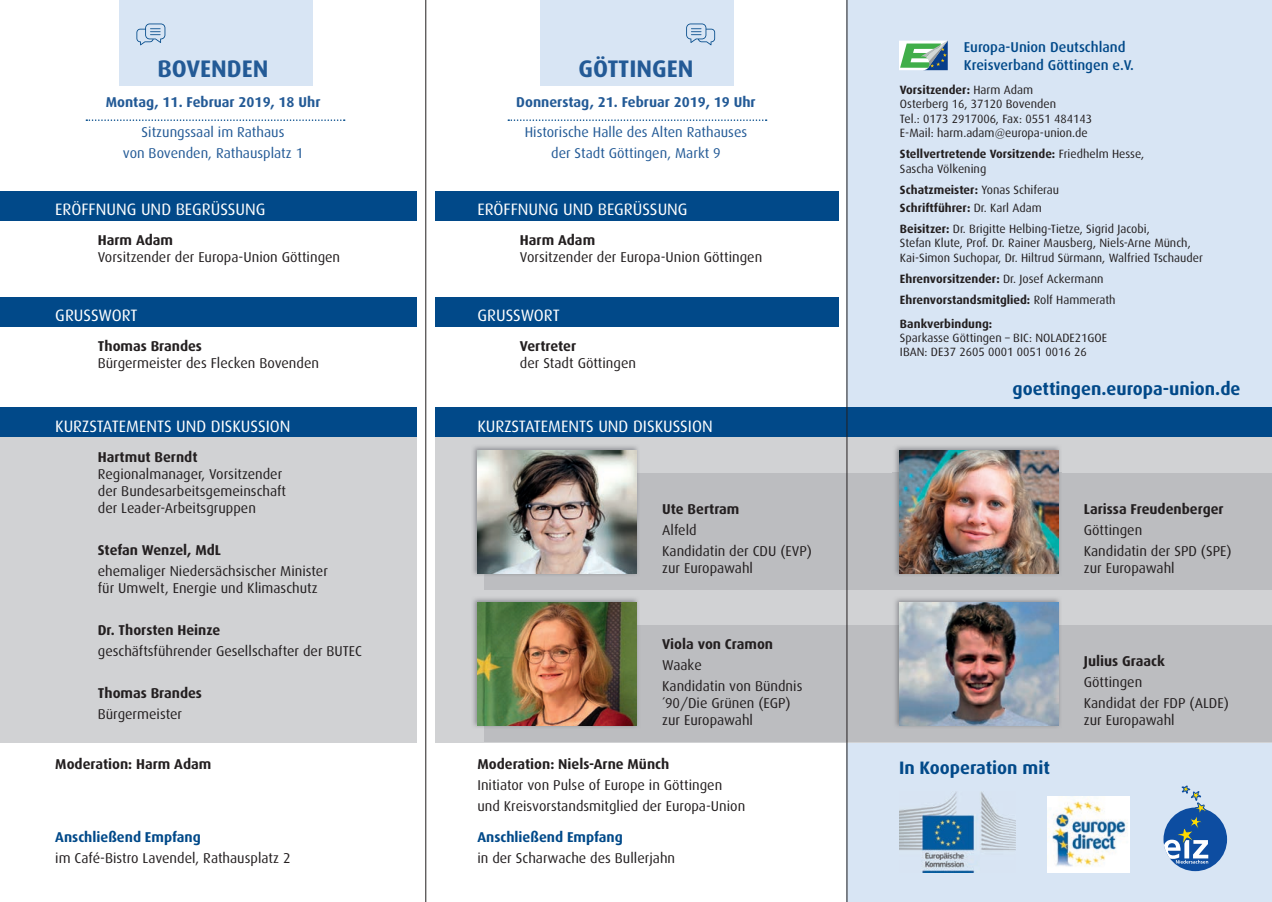
<style>
.page{position:relative;width:1272px;height:902px;background:#fff}
.page>*{position:absolute;margin:0;border:0;box-sizing:border-box;transform-origin:0 0}
.t1{font:700 24px "Dax";color:#235a96}
.t2{font:700 18px "Dax";color:#014989}
.t3{font:16.5px "Dax";color:#fff}
.t4{font:14.25px/21px "Dax";color:#231f20}
.t5{font:700 14.25px "Dax";color:#231f20}
.t6{font:14.25px/21px "Dax";color:#235a96;text-align:center}
.t7{font:700 14.25px "Dax";color:#235a96}
.t8{font:500 14.25px/18.5px "Dax";color:#014989}
.t9{font:700 14.25px "Dax";color:#014989}
.t10{font:12px/14.4px "Dax";color:#231f20}
.t11{font:700 12px/18px "Dax";color:#231f20}
.s1{font-weight:700}
.s2{font-weight:400}
</style>
<div class="page">
<div style="left:119px;top:0;width:194px;height:85px;background:#d8e5f4"></div>
<div style="left:540px;top:0;width:193px;height:85px;background:#d8e5f4"></div>
<div style="left:846px;top:0;width:425px;height:901px;background:#d8e5f4"></div>
<div style="left:0;top:437px;width:1271px;height:305px;background:#d1d2d4"></div>
<div style="left:0;top:407px;width:1271px;height:30px;background:#014989"></div>
<div style="left:0;top:297px;width:838px;height:29px;background:#014989"></div>
<div style="left:0;top:191px;width:838px;height:29px;background:#014989"></div>
<svg style="left:900px;top:41px;width:47px;height:29px"></svg>
<div style="left:1163px;top:807px;width:63px;height:64px;background:#0d4da1;border-radius:50%"></div>
<svg style="left:1163px;top:785px;width:45px;height:78px"></svg>
<div style="left:484px;top:625px;width:787px;height:116px;background:#bcbdc0"></div>
<div style="left:484px;top:473px;width:787px;height:116px;background:#bcbdc0"></div>
<img style="left:473px;top:446px;width:165px;height:129px">
<img style="left:484px;top:473px;width:154px;height:102px">
<img style="left:477px;top:450px;width:160px;height:123px">
<img style="left:892px;top:446px;width:169px;height:129px">
<img style="left:899px;top:450px;width:159px;height:123px">
<img style="left:473px;top:598px;width:165px;height:129px">
<img style="left:484px;top:625px;width:154px;height:102px">
<img style="left:477px;top:602px;width:160px;height:123px">
<img style="left:895px;top:598px;width:165px;height:129px">
<img style="left:899px;top:602px;width:159px;height:123px">
<div style="left:417px;top:4px;width:17px;height:797px;background:#fff"></div>
<svg style="left:86px;top:119px;width:259px;height:2px"></svg>
<svg style="left:508px;top:119px;width:258px;height:2px"></svg>
<img style="left:899px;top:791px;width:116px;height:81px">
<img style="left:1047px;top:796px;width:82px;height:76px">
<svg style="left:136px;top:24px;width:29px;height:21px"></svg>
<svg style="left:686px;top:24px;width:29px;height:21px"></svg>
<hr style="left:425px;top:0;width:1px;height:901px;background:#231f20">
<hr style="left:846px;top:0;width:1px;height:901px;background:#231f20">
<h1 class="t1" style="left:158px;top:55px;width:112px">BOVENDEN</h1>
<p class="t7" style="left:106px;top:94px;width:216px">Montag, 11. Februar 2019, 18 Uhr</p>
<p class="t6" style="left:123px;top:122px;width:182px">Sitzungssaal im Rathaus<br>von Bovenden, Rathausplatz 1</p>
<p class="t3" style="left:55px;top:200px;width:212px">ERÖFFNUNG UND BEGRÜSSUNG</p>
<p class="t5" style="left:98px;top:232px;width:77px">Harm Adam</p>
<p class="t4" style="left:98px;top:247px;width:244px">Vorsitzender der Europa-Union Göttingen</p>
<p class="t3" style="left:55px;top:306px;width:84px">GRUSSWORT</p>
<p class="t5" style="left:98px;top:338px;width:106px">Thomas Brandes</p>
<p class="t4" style="left:98px;top:353px;width:223px">Bürgermeister des Flecken Bovenden</p>
<p class="t3" style="left:55px;top:416px;width:237px">KURZSTATEMENTS UND DISKUSSION</p>
<p class="t5" style="left:98px;top:448px;width:101px">Hartmut Berndt</p>
<p class="t4" style="left:98px;top:465px;width:190px;line-height:17.1px">Regionalmanager, Vorsitzender der Bundesarbeitsgemeinschaft der Leader-Arbeitsgruppen</p>
<p class="t5" style="left:98px;top:542px;width:125px">Stefan Wenzel, MdL</p>
<p class="t4" style="left:98px;top:562px;width:232px;line-height:17.1px">ehemaliger Niedersächsischer Minister für Umwelt, Energie und Klimaschutz</p>
<p class="t5" style="left:98px;top:622px;width:124px">Dr. Thorsten Heinze</p>
<p class="t4" style="left:98px;top:640px;width:265px">geschäftsführender Gesellschafter der BUTEC</p>
<p class="t5" style="left:98px;top:685px;width:106px">Thomas Brandes</p>
<p class="t4" style="left:98px;top:703px;width:86px">Bürgermeister</p>
<p class="t5" style="left:55px;top:755px;width:158px">Moderation: Harm Adam</p>
<p class="t9" style="left:55px;top:829px;width:147px">Anschließend Empfang</p>
<p class="t4" style="left:55px;top:847px;width:237px">im Café-Bistro Lavendel, Rathausplatz 2</p>
<h1 class="t1" style="left:578px;top:55px;width:117px">GÖTTINGEN</h1>
<p class="t7" style="left:516px;top:94px;width:241px">Donnerstag, 21. Februar 2019, 19 Uhr</p>
<p class="t6" style="left:525px;top:122px;width:224px">Historische Halle des Alten Rathauses der Stadt Göttingen, Markt 9</p>
<p class="t3" style="left:477px;top:200px;width:212px">ERÖFFNUNG UND BEGRÜSSUNG</p>
<p class="t5" style="left:520px;top:232px;width:77px">Harm Adam</p>
<p class="t4" style="left:520px;top:247px;width:244px">Vorsitzender der Europa-Union Göttingen</p>
<p class="t3" style="left:477px;top:306px;width:84px">GRUSSWORT</p>
<p class="t5" style="left:520px;top:338px;width:58px">Vertreter</p>
<p class="t4" style="left:520px;top:353px;width:118px">der Stadt Göttingen</p>
<p class="t3" style="left:477px;top:416px;width:237px">KURZSTATEMENTS UND DISKUSSION</p>
<p class="t5" style="left:662px;top:501px;width:79px">Ute Bertram</p>
<p class="t4" style="left:662px;top:520px;width:151px">Alfeld<br>Kandidatin der CDU (EVP)</p>
<p class="t4" style="left:662px;top:558px;width:92px">zur Europawahl</p>
<p class="t5" style="left:662px;top:636px;width:112px">Viola von Cramon</p>
<p class="t4" style="left:662px;top:654px;width:142px">Waake<br>Kandidatin von Bündnis</p>
<p class="t4" style="left:662px;top:694px;width:130px;line-height:17.1px">´90/Die Grünen (EGP) zur Europawahl</p>
<p class="t5" style="left:477px;top:755px;width:193px">Moderation: Niels-Arne Münch</p>
<p class="t4" style="left:477px;top:774px;width:269px">Initiator von Pulse of Europe in Göttingen und Kreisvorstandsmitglied der Europa-Union</p>
<p class="t9" style="left:477px;top:829px;width:147px">Anschließend Empfang</p>
<p class="t4" style="left:477px;top:847px;width:199px">in der Scharwache des Bullerjahn</p>
<p class="t8" style="left:963px;top:38px;width:172px">Europa-Union Deutschland<br>Kreisverband Göttingen e.V.</p>
<p class="t10" style="left:900px;top:83px;width:194px"><span class="s1">Vorsitzender:</span> Harm Adam<br>Osterberg 16, 37120 Bovenden<br>Tel.: 0173 2917006, Fax: 0551 484143<br>E-Mail: harm.adam@europa-union.de</p>
<p class="t10" style="left:900px;top:147px;width:246px"><span class="s1">Stellvertretende Vorsitzende:</span> Friedhelm Hesse,<br>Sascha Völkening</p>
<p class="t11" style="left:900px;top:181px;width:161px">Schatzmeister: <span class="s2">Yonas Schiferau<br></span>Schriftführer: <span class="s2">Dr. Karl Adam</span></p>
<p class="t10" style="left:900px;top:221px;width:304px"><span class="s1">Beisitzer:</span> Dr. Brigitte Helbing-Tietze, Sigrid Jacobi,<br>Stefan Klute, Prof. Dr. Rainer Mausberg, Niels-Arne Münch,<br>Kai-Simon Suchopar, Dr. Hiltrud Sürmann, Walfried Tschauder</p>
<p class="t11" style="left:900px;top:268px;width:217px;line-height:21px">Ehrenvorsitzender: <span class="s2">Dr. Josef Ackermann<br></span>Ehrenvorstandsmitglied: <span class="s2">Rolf Hammerath</span></p>
<p class="t11" style="left:900px;top:314px;width:94px">Bankverbindung:</p>
<p class="t10" style="left:900px;top:331px;width:209px">Sparkasse Göttingen – BIC: NOLADE21GOE<br>IBAN: DE37 2605 0001 0051 0016 26</p>
<p class="t2" style="left:1012px;top:378px;width:229px">goettingen.europa-union.de</p>
<p class="t5" style="left:1083px;top:501px;width:141px">Larissa Freudenberger</p>
<p class="t4" style="left:1083px;top:520px;width:149px">Göttingen<br>Kandidatin der SPD (SPE)</p>
<p class="t4" style="left:1083px;top:558px;width:92px">zur Europawahl</p>
<p class="t2" style="left:899px;top:757px;width:152px">In Kooperation mit</p>
<p class="t5" style="left:1083px;top:653px;width:83px">Julius Graack</p>
<p class="t4" style="left:1083px;top:672px;width:146px">Göttingen<br>Kandidat der FDP (ALDE)</p>
<p class="t4" style="left:1083px;top:710px;width:92px">zur Europawahl</p>
</div>
